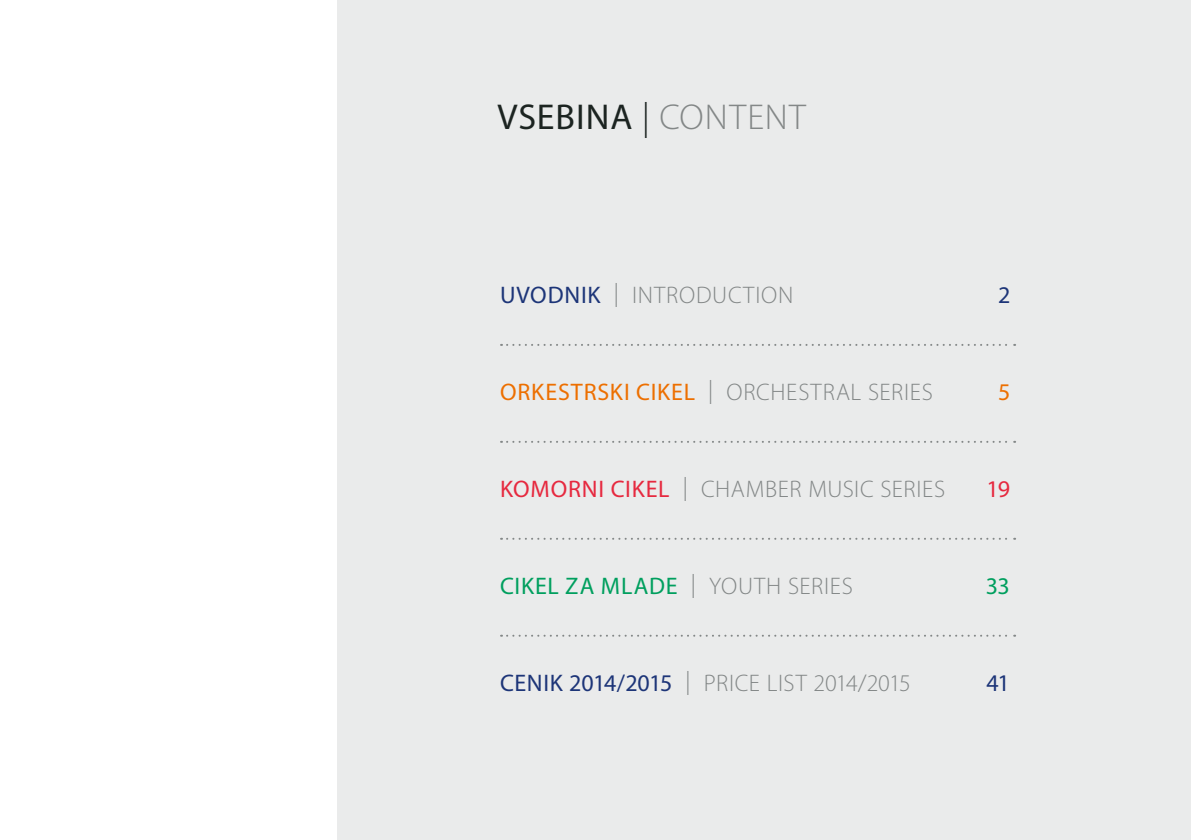
<style>
.page{position:relative;width:1191px;height:840px;background:#fff}
.page>*{position:absolute;margin:0;border:0;box-sizing:border-box;transform-origin:0 0}
.t1{font:36px "Myriad Pro";letter-spacing:.025em;color:#1c2421}
.t2{font:300 24px "Myriad Pro";letter-spacing:.025em;color:#838787}
.t3{font:300 24px "Myriad Pro";letter-spacing:-.005em;color:#838787}
.t4{font:24px "Myriad Pro";color:#e6293f}
.t5{font:24px "Myriad Pro";color:#009f5e}
.t6{font:24px "Myriad Pro";color:#1d3578}
.t7{font:24px "Myriad Pro";color:#ed6f00}
.s1{font-weight:300}
.s2{font-weight:300;color:#838787}
.s3{font-weight:400;color:#1d3578}
.s4{font-weight:400;color:#ed6f00}
</style>
<div class="page">
<div style="left:337px;top:0;width:854px;height:839px;background:#eaebeb"></div>
<svg style="left:501px;top:344px;width:514px;height:2px"></svg>
<svg style="left:501px;top:440px;width:514px;height:2px"></svg>
<svg style="left:501px;top:537px;width:514px;height:2px"></svg>
<svg style="left:501px;top:634px;width:514px;height:2px"></svg>
<h1 class="t1" style="left:497px;top:95px;width:310px">VSEBINA <span class="s1">|</span> <span class="s2">CONTENT</span></h1>
<p class="t2" style="left:500px;top:281px;width:273px"><span class="s3">UVODNIK</span> | INTRODUCTION</p>
<p class="t6" style="left:998px;top:280px;width:14px">2</p>
<p class="t2" style="left:500px;top:378px;width:434px"><span class="s4">ORKESTRSKI CIKEL</span> | ORCHESTRAL SERI ES</p>
<p class="t7" style="left:998px;top:377px;width:14px">5</p>
<p class="t4" style="left:500px;top:473px;width:65px">KOMORNI</p>
<p class="t4" style="left:611px;top:473px;width:13px">CIKEL</p>
<p class="t2" style="left:683px;top:475px;width:258px">| CHAMBER MUSIC SERI ES</p>
<p class="t4" style="left:986px;top:473px;width:25px">19</p>
<p class="t5" style="left:500px;top:570px;width:13px">CIKEL</p>
<p class="t5" style="left:565px;top:570px;width:71px">ZA MLADE</p>
<p class="t2" style="left:691px;top:572px;width:163px">| YOUTH SERI ES</p>
<p class="t5" style="left:985px;top:570px;width:26px">33</p>
<p class="t3" style="left:500px;top:669px;width:412px"><span class="s3">CENIK 2014/2015</span> | PRICE LIST 2014/2015</p>
<p class="t6" style="left:986px;top:667px;width:25px">41</p>
</div>
